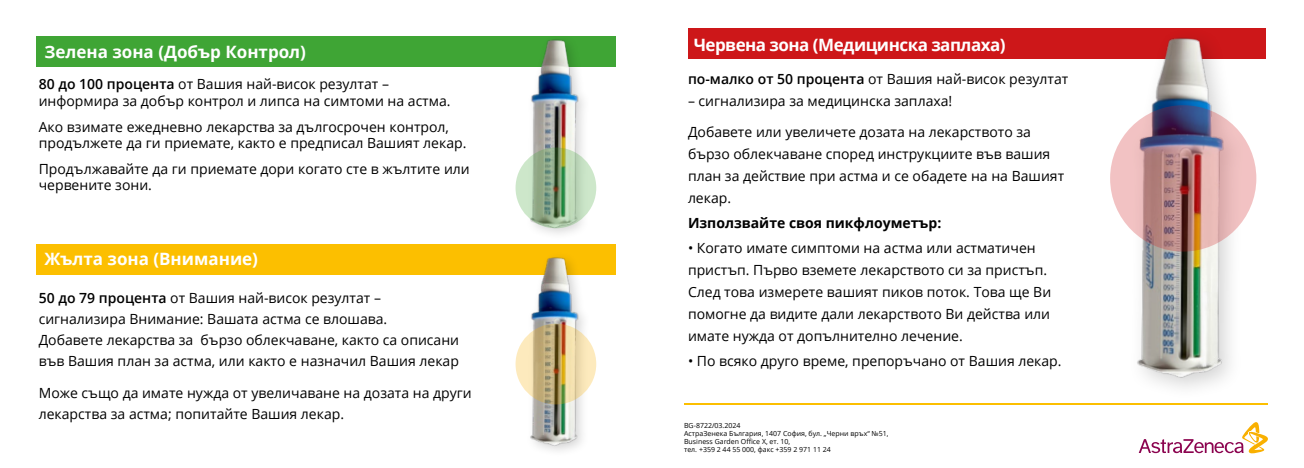
<style>
.page{position:relative;width:1304px;height:468px;background:#fff}
.page>*{position:absolute;margin:0;border:0;box-sizing:border-box;transform-origin:0 0}
.t1{font:700 17px "Open Sans";color:#fff}
.t2{font:700 17px "Open Sans";letter-spacing:-.03em;color:#fff}
.t3{font:14px/22px "Open Sans";color:#000}
.t4{font:700 14px "Open Sans";color:#000}
.t5{font:7px/8px "Open Sans";color:#000}
.s1{font-weight:600}
</style>
<div class="page">
<div style="left:36px;top:36px;width:580px;height:30px;background:#3fa535"></div>
<div style="left:36px;top:244px;width:580px;height:30px;background:#fcbf00"></div>
<div style="left:688px;top:28px;width:577px;height:31px;background:#cd1719"></div>
<img style="left:1110px;top:37px;width:137px;height:347px">
<img style="left:516px;top:39px;width:75px;height:192px">
<img style="left:516px;top:257px;width:75px;height:192px">
<hr style="left:684px;top:403px;width:584px;height:1px;background:#fcbf00">
<svg style="left:1139px;top:422px;width:129px;height:31px"></svg>
<svg style="left:1110px;top:105px;width:146px;height:146px;background:#b98f95"></svg>
<svg style="left:516px;top:147px;width:80px;height:81px;background:#a1bd9c"></svg>
<svg style="left:516px;top:323px;width:80px;height:81px;background:#d3be8c"></svg>
<p class="t1" style="left:44px;top:40px;width:263px">Зелена зона (Добър Контрол)</p>
<p class="t3" style="left:39px;top:75px;width:413px;line-height:16.8px"><span class="s1">80 до 100 процента</span> от Вашия най-висок резултат – информира за добър контрол и липса на симтоми на астма.</p>
<p class="t3" style="left:39px;top:118px;width:429px;line-height:16.8px">Ако взимате ежедневно лекарства за дългосрочен контрол, продължете да ги приемате, както е предписал Вашият лекар.</p>
<p class="t3" style="left:39px;top:160px;width:432px;line-height:16.8px">Продължавайте да ги приемате дори когато сте в жълтите или червените зони.</p>
<p class="t1" style="left:44px;top:246px;width:215px">Жълта зона (Внимание)</p>
<p class="t3" style="left:39px;top:287px;width:422px;line-height:21px"><span class="s1">50 до 79 процента</span> от Вашия най-висок резултат – сигнализира Внимание: Вашата астма се влошава.<br>Добавете лекарства за бързо облекчаване, както са описани във Вашия план за астма, или както е назначил Вашия лекар</p>
<p class="t3" style="left:39px;top:382px;width:434px;line-height:21px">Може също да имате нужда от увеличаване на дозата на други лекарства за астма; попитайте Вашия лекар.</p>
<p class="t2" style="left:694px;top:33px;width:314px">Червена зона (Медицинска заплаха)</p>
<p class="t3" style="left:688px;top:68px;width:382px"><span class="s1">по-малко от 50 процента</span> от Вашия най-висок резултат</p>
<p class="t3" style="left:688px;top:86px;width:345px;line-height:30.5px">– сигнализира за медицинска заплаха!<br>Добавете или увеличете дозата на лекарството за</p>
<p class="t3" style="left:688px;top:142px;width:378px">бързо облекчаване според инструкциите във вашия план за действие при астма и се обадете на на Вашият лекар.</p>
<p class="t4" style="left:688px;top:213px;width:255px">Използвайте своя пикфлоуметър:</p>
<p class="t3" style="left:688px;top:236px;width:365px">• Когато имате симптоми на астма или астматичен пристъп. Първо вземете лекарството си за пристъп.<br>След това измерете вашият пиков поток. Това ще Ви помогне да видите дали лекарството Ви действа или имате нужда от допълнително лечение.</p>
<p class="t3" style="left:688px;top:349px;width:375px">• По всяко друго време, препоръчано от Вашия лекар.</p>
<p class="t5" style="left:684px;top:421px;width:206px">BG-8722/03.2024<br>АстраЗенека България, 1407 София, бул. „Черни връх“ №51, Business Garden Office X, ет. 10,<br>тел. +359 2 44 55 000, факс +359 2 971 11 24</p>
</div>
